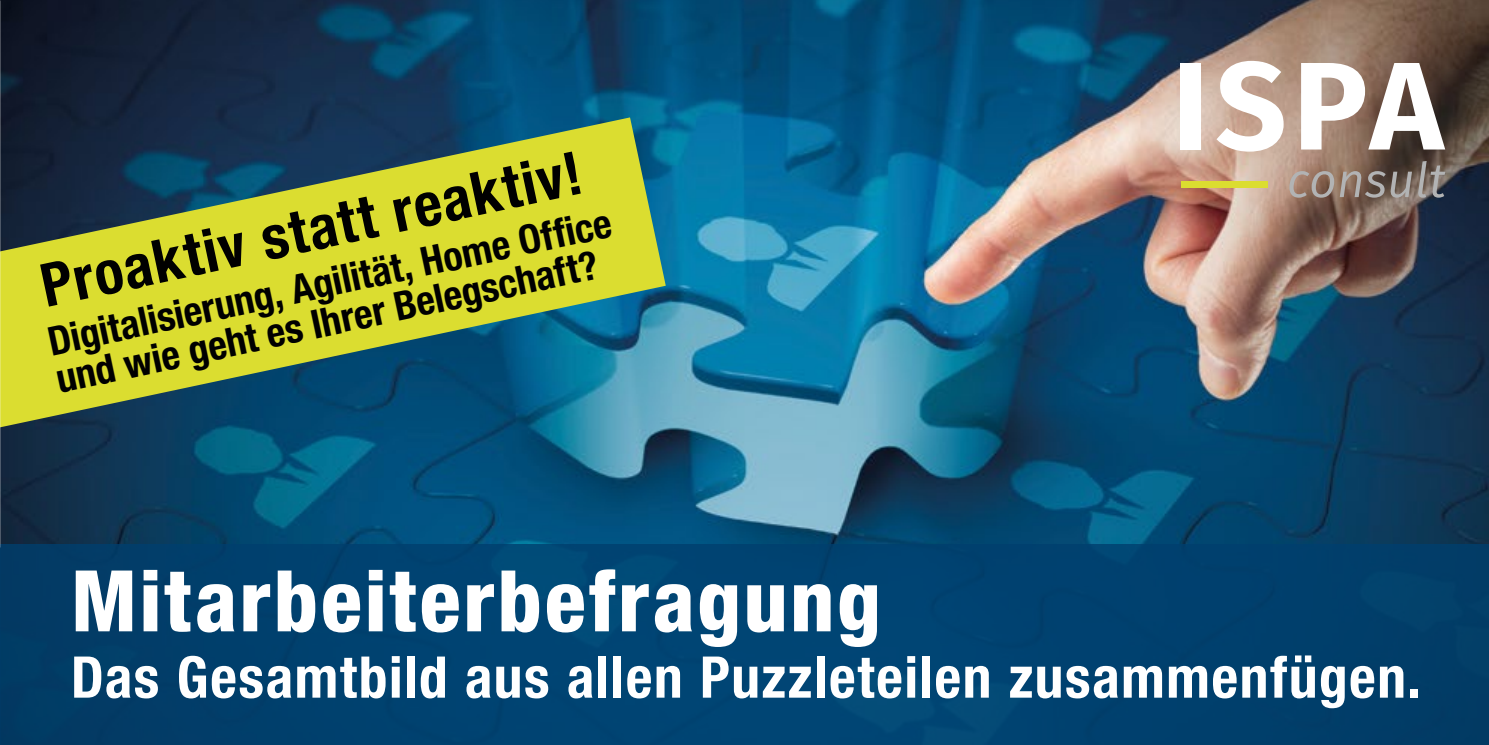
<style>
.page{position:relative;width:1489px;height:745px;background:#fff}
.page>*{position:absolute;margin:0;border:0;box-sizing:border-box;transform-origin:0 0}
.t1{font:800 condensed 85px "Helvetica Neue LT Pro";letter-spacing:.035em;color:#fff}
.t2{font:700 condensed 60px "Helvetica Neue LT Pro";color:#000}
.t3{font:700 condensed 57.5px "Helvetica Neue LT Pro";letter-spacing:.025em;color:#fff}
.t4{font:700 condensed 40px/38.2px "Helvetica Neue LT Pro";color:#000}
</style>
<div class="page">
<img style="left:0;top:0;width:1488px;height:544px">
<div style="left:1180px;top:63px;width:20px;height:86px;background:#fff"></div>
<svg style="left:1216px;top:61px;width:67px;height:90px"></svg>
<svg style="left:1300px;top:63px;width:144px;height:86px"></svg>
<svg style="left:1289px;top:171px;width:122px;height:26px;background:#8e7d73"></svg>
<svg style="left:1417px;top:161px;width:28px;height:36px"></svg>
<div style="left:1180px;top:181px;width:87px;height:7px;background:#dbdd30"></div>
<div style="left:0;top:544px;width:1488px;height:200px;background:#003f6e"></div>
<svg style="left:0;top:117px;width:665px;height:310px;background:#809a4a"></svg>
<h2 class="t2" style="left:34px;top:251px;width:553px;rotate:-12deg">Proaktiv statt reaktiv!</h2>
<p class="t4" style="left:44px;top:323px;width:576px;rotate:-12deg">Digitalisierung, Agilität, Home Offi ce und wie geht es Ihrer Belegschaft?</p>
<h1 class="t1" style="left:71px;top:548px;width:811px">Mitarbeiterbefragung</h1>
<h3 class="t3" style="left:71px;top:642px;width:1351px">Das Gesamtbild aus allen Puzzleteilen zusammenfügen.</h3>
</div>
